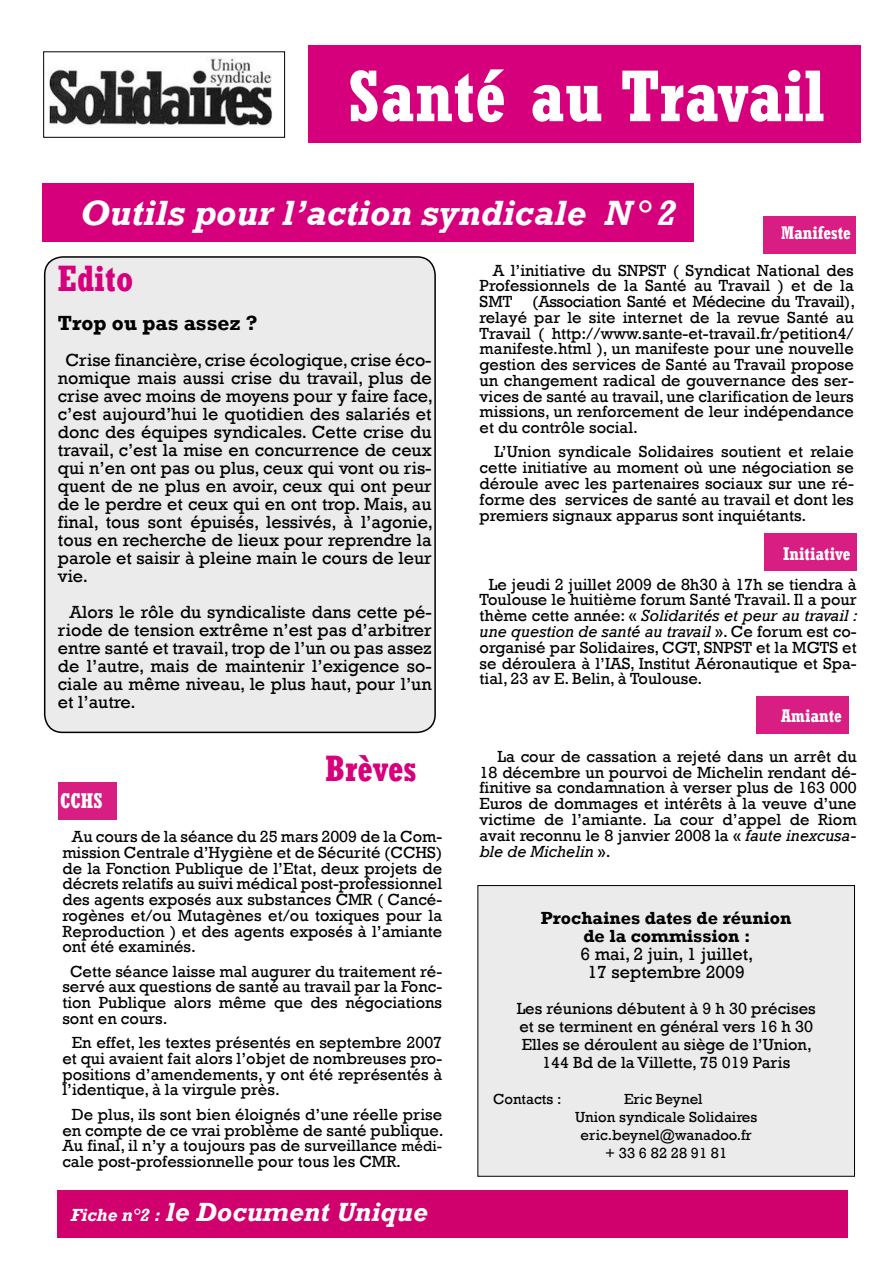
<style>
.page{position:relative;width:893px;height:1263px;background:#fff}
.page>*{position:absolute;margin:0;border:0;box-sizing:border-box;transform-origin:0 0}
.t1{font:700 condensed 72px "Rockwell";color:#fff}
.t2{font:italic 700 36px "Rockwell";color:#fff}
.t3{font:700 condensed 36px "Rockwell";color:#d6007d}
.t4{font:italic 700 27px "Rockwell";color:#fff}
.t5{font:700 21px "Rockwell";color:#000}
.t6{font:700 condensed 21px "Rockwell";color:#fff}
.t7{font:18px/18px "Rockwell";color:#000;text-align:justify}
.t8{font:700 18px/18px "Rockwell";color:#000;text-align:center}
.t9{font:700 condensed 18px "Rockwell";color:#fff}
.t10{font:16.5px/15.8px "Rockwell";color:#000;text-align:justify}
.t11{font:15px/18px "Rockwell";color:#000;text-align:center}
.s1{font-size:15px}
.s2{font-size:18px}
.s3{font-style:italic}
</style>
<div class="page">
<img style="left:49px;top:58px;width:223px;height:68px">
<div style="left:43px;top:51px;width:242px;height:87px;border:1px solid #000"></div>
<div style="left:43px;top:183px;width:651px;height:59px;background:#d6007d"></div>
<div style="left:308px;top:45px;width:553px;height:98px;background:#d6007d"></div>
<div style="left:45px;top:257px;width:390px;height:475px;background:#ebebec;border-radius:18px"></div>
<div style="left:44px;top:256px;width:392px;height:477px;border:2px solid #000;border-radius:18px"></div>
<div style="left:478px;top:885px;width:376px;height:291px;background:#ebebec"></div>
<div style="left:478px;top:885px;width:377px;height:291px;border:1px solid #000"></div>
<div style="left:58px;top:782px;width:59px;height:38px;background:#d81d83"></div>
<div style="left:763px;top:216px;width:93px;height:38px;background:#d81d83"></div>
<div style="left:764px;top:534px;width:93px;height:37px;background:#d81d83"></div>
<div style="left:756px;top:696px;width:93px;height:37px;background:#d81d83"></div>
<div style="left:58px;top:1190px;width:790px;height:47px;background:#d0006d"></div>
<h1 class="t1" style="left:348px;top:53px;width:478px">Santé au Travail</h1>
<h2 class="t2" style="left:80px;top:191px;width:598px">Outils pour l’action syndicale N ° 2</h2>
<p class="t9" style="left:781px;top:222px;width:71px">Manifeste</p>
<h2 class="t3" style="left:58px;top:257px;width:77px">Edito</h2>
<p class="t5" style="left:58px;top:310px;width:201px">Trop ou pas assez ?</p>
<p class="t7" style="left:58px;top:351px;width:377px;text-indent:8px">Crise financière, crise écologique, crise éco&shy;nomique mais aussi crise du travail, plus de crise avec moins de moyens pour y faire face, c’est aujourd’hui le quotidien des salariés et donc des équipes syndicales. Cette crise du travail, c’est la mise en concurrence de ceux qui n’en ont pas ou plus, ceux qui vont ou ris&shy;quent de ne plus en avoir, ceux qui ont peur de le perdre et ceux qui en ont trop. Mais, au final, tous sont épuisés, lessivés, à l’agonie, tous en recherche de lieux pour reprendre la parole et saisir à pleine main le cours de leur vie.</p>
<p class="t7" style="left:58px;top:603px;width:375px;text-indent:12px">Alors le rôle du syndicaliste dans cette pé&shy;riode de tension extrême n’est pas d’arbitrer entre santé et travail, trop de l’un ou pas assez de l’autre, mais de maintenir l’exigence so&shy;ciale au même niveau, le plus haut, pour l’un et l’autre.</p>
<p class="t6" style="left:60px;top:789px;width:44px">CCHS</p>
<h2 class="t3" style="left:325px;top:747px;width:93px">Brèves</h2>
<p class="t10" style="left:62px;top:829px;width:381px;text-indent:10px">Au cours de la séance du 25 mars 2009 de la Com&shy;mission Centrale d’Hygiène et de Sécurité (CCHS) de la Fonction Publique de l’Etat, deux projets de décrets relatifs au suivi médical post-professionnel des agents exposés aux substances CMR ( Cancé&shy;rogènes et/ou Mutagènes et/ou toxiques pour la Reproduction ) et des agents exposés à l’amiante ont été examinés.</p>
<p class="t10" style="left:62px;top:963px;width:381px;text-indent:8px">Cette séance laisse mal augurer du traitement ré&shy;servé aux questions de santé au travail par la Fonc&shy;tion Publique alors même que des négociations sont en cours.</p>
<p class="t10" style="left:62px;top:1035px;width:381px;text-indent:10px">En effet, les textes présentés en septembre 2007 et qui avaient fait alors l’objet de nombreuses pro&shy;positions d’amendements, y ont été représentés à l’identique, à la virgule près.</p>
<p class="t10" style="left:62px;top:1106px;width:383px;text-indent:9px">De plus, ils sont bien éloignés d’une réelle prise en compte de ce vrai problème de santé publique.<br>Au final, il n’y a toujours pas de surveillance <span class="s1">médi&shy;</span>cale post-professionnelle pour tous les CMR.</p>
<h3 class="t4" style="left:71px;top:1196px;width:359px"><span class="s2">Fiche n°2 :</span> le Document Unique</h3>
<p class="t10" style="left:480px;top:262px;width:377px;text-indent:13px">A l’initiative du SNPST ( Syndicat National des Professionnels de la Santé au Travail ) et de la SMT (Association Santé et Médecine du Travail), relayé par le site internet de la revue Santé au Travail ( http://www.sante-et-travail.fr/petition4/ manifeste.html ), un manifeste pour une nouvelle gestion des services de Santé au Travail propose un changement radical de gouvernance des ser&shy;vices de santé au travail, une clarification de leurs missions, un renforcement de leur indépendance et du contrôle social.</p>
<p class="t10" style="left:480px;top:444px;width:376px;text-indent:15px">L’Union syndicale Solidaires soutient et relaie cette initiative au moment où une négociation se déroule avec les partenaires sociaux sur une ré&shy;forme des services de santé au travail et dont les premiers signaux apparus sont inquiétants.</p>
<p class="t9" style="left:783px;top:543px;width:69px">Initiative</p>
<p class="t10" style="left:480px;top:576px;width:380px;text-indent:9px">Le jeudi 2 juillet 2009 de 8h30 à 17h se tiendra à Toulouse le huitième forum Santé Travail. Il a pour thème cette année: « <span class="s3">Solidarités et peur au travail : une question de santé au travail</span> ». Ce forum est co&shy;organisé par Solidaires, CGT, SNPST et la MGTS et se déroulera à l’IAS, Institut Aéronautique et Spa&shy;tial, 23 av E. Belin, à Toulouse.</p>
<p class="t9" style="left:781px;top:705px;width:62px">Amiante</p>
<p class="t10" style="left:480px;top:749px;width:379px;text-indent:18px">La cour de cassation a rejeté dans un arrêt du 18 décembre un pourvoi de Michelin rendant dé&shy;finitive sa condamnation à verser plus de 163 000<br>Euros de dommages et intérêts à la veuve d’une victime de l’amiante. La cour d’appel de Riom avait reconnu le 8 janvier 2008 la « <span class="s3">faute inexcusa&shy;ble de Michelin</span> ».</p>
<p class="t8" style="left:541px;top:909px;width:252px">Prochaines dates de réunion de la commission :</p>
<p class="t7" style="left:580px;top:946px;width:174px;text-align:center">6 mai, 2 juin, 1 juillet,<br>17 septembre 2009</p>
<p class="t10" style="left:517px;top:1000px;width:300px;line-height:18px;text-align:center">Les réunions débutent à 9 h 30 précises et se terminent en général vers 16 h 30<br>Elles se déroulent au siège de l’Union, 144 Bd de la Villette, 75 019 Paris</p>
<p class="t11" style="left:493px;top:1091px;width:70px">Contacts :</p>
<p class="t11" style="left:575px;top:1091px;width:184px">Eric Beynel<br>Union syndicale Solidaires eric.beynel@wanadoo.fr + 33 6 82 28 91 81</p>
</div>
